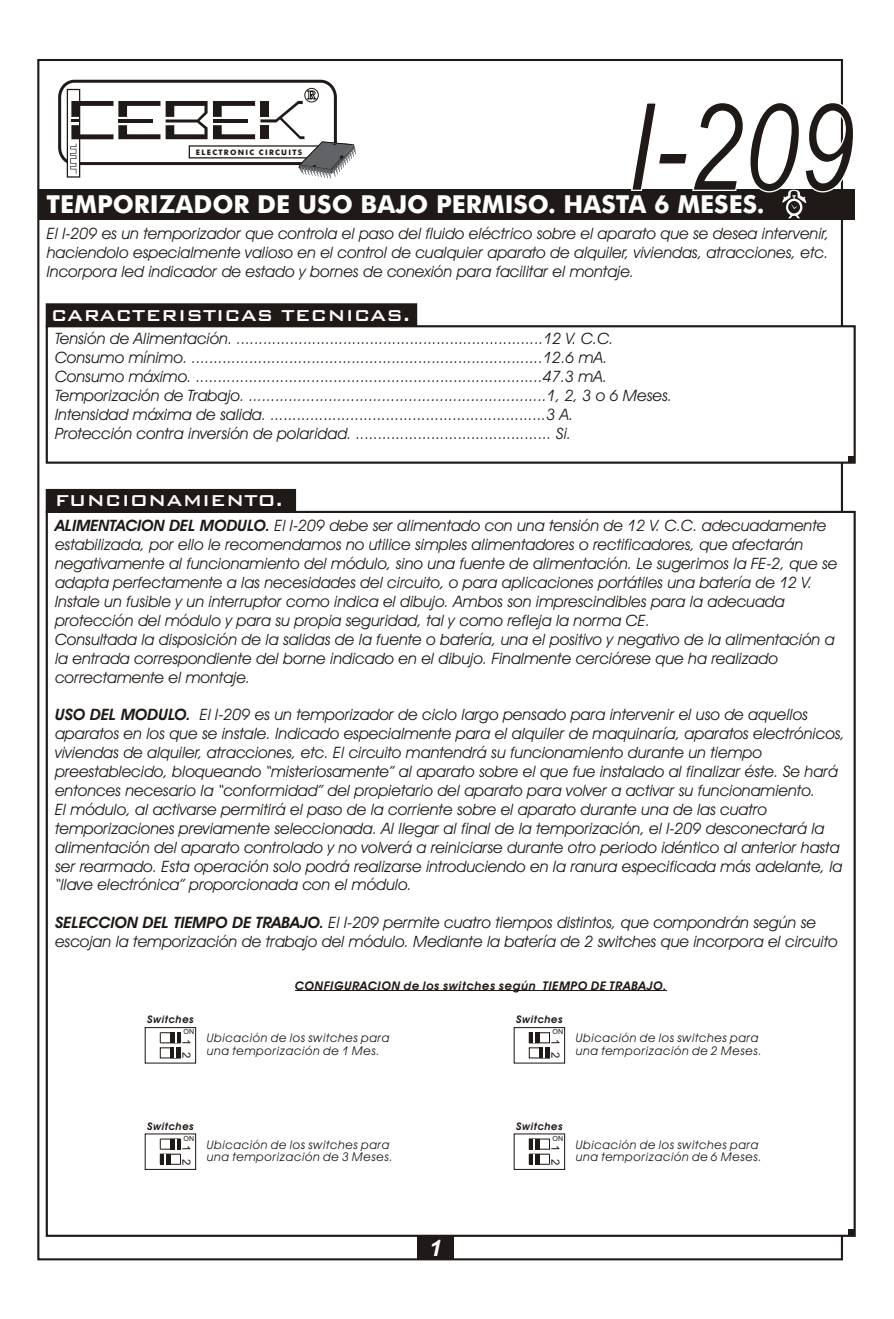
<style>
.page{position:relative;width:894px;height:1319px;background:#fff}
.page>*{position:absolute;margin:0;border:0;box-sizing:border-box;transform-origin:0 0}
.t1{font:italic 122.1px "Arial Narrow";color:#1f1a17}
.t2{font:700 24.75px "Futura Md BT";color:#fff}
.t3{font:italic 700 22.5px "Arial";color:#fff}
.t4{font:21px "Bank Gothic Md BT";color:#fff}
.t5{font:italic 15.75px/18.9px "Avant Garde Bk BT";color:#1f1a17}
.t6{font:italic 12px/12.5px "Avant Garde Bk BT";letter-spacing:.055em;color:#1f1a17}
.t7{font:italic 700 12px "Avant Garde Bk BT";letter-spacing:.06em;color:#1f1a17}
.t8{font:11.4px "Arial";color:#1f1a17}
.t9{font:11.25px "Arial";color:#1f1a17}
.t10{font:italic 700 10.5px "Avant Garde Bk BT";letter-spacing:.06em;color:#1f1a17}
.t11{font:700 7.5px "Futura Md BT";letter-spacing:.175em;color:#1f1a17}
.t12{font:7.05px "Arial";color:#1f1a17}
.s1{font-weight:700}
</style>
<div class="page">
<hr style="left:38px;top:59px;width:804px;height:2px;background:#1f1a17">
<hr style="left:841px;top:60px;width:2px;height:1199px;background:#1f1a17">
<hr style="left:38px;top:1258px;width:804px;height:2px;background:#1f1a17">
<hr style="left:37px;top:60px;width:2px;height:1199px;background:#1f1a17">
<svg style="left:58px;top:80px;width:298px;height:98px"></svg>
<div style="left:38px;top:188px;width:817px;height:31px;background:#1f1a17"></div>
<div style="left:46px;top:489px;width:250px;height:24px;background:#1f1a17"></div>
<div style="left:46px;top:303px;width:371px;height:24px;background:#1f1a17;border:2px solid #1f1a17"></div>
<div style="left:46px;top:511px;width:810px;height:725px;background:#fff;border:2px solid #1f1a17"></div>
<div style="left:46px;top:325px;width:810px;height:139px;background:#fff;border:2px solid #1f1a17"></div>
<svg style="left:849px;top:1229px;width:6px;height:6px"></svg>
<svg style="left:849px;top:456px;width:6px;height:6px"></svg>
<div style="left:418px;top:1235px;width:36px;height:24px;background:#1f1a17"></div>
<svg style="left:782px;top:190px;width:25px;height:28px"></svg>
<hr style="left:295px;top:990px;width:372px;height:1px;background:#1f1a17">
<hr style="left:145px;top:1027px;width:51px;height:1px;background:#1f1a17">
<hr style="left:195px;top:1027px;width:1px;height:36px;background:#1f1a17">
<hr style="left:145px;top:1062px;width:51px;height:1px;background:#1f1a17">
<hr style="left:145px;top:1027px;width:1px;height:36px;background:#1f1a17">
<svg style="left:160px;top:1032px;width:21px;height:27px"></svg>
<hr style="left:145px;top:1133px;width:51px;height:1px;background:#1f1a17">
<hr style="left:195px;top:1134px;width:1px;height:35px;background:#1f1a17">
<hr style="left:145px;top:1168px;width:51px;height:2px;background:#1f1a17">
<hr style="left:145px;top:1134px;width:1px;height:35px;background:#1f1a17">
<svg style="left:160px;top:1138px;width:21px;height:27px"></svg>
<hr style="left:514px;top:1027px;width:51px;height:1px;background:#1f1a17">
<hr style="left:564px;top:1027px;width:1px;height:36px;background:#1f1a17">
<hr style="left:514px;top:1062px;width:51px;height:1px;background:#1f1a17">
<hr style="left:514px;top:1027px;width:1px;height:36px;background:#1f1a17">
<svg style="left:529px;top:1032px;width:21px;height:27px"></svg>
<hr style="left:514px;top:1133px;width:51px;height:1px;background:#1f1a17">
<hr style="left:564px;top:1134px;width:1px;height:35px;background:#1f1a17">
<hr style="left:514px;top:1168px;width:51px;height:2px;background:#1f1a17">
<hr style="left:514px;top:1134px;width:1px;height:35px;background:#1f1a17">
<svg style="left:529px;top:1138px;width:21px;height:27px"></svg>
<h1 class="t1" style="left:626px;top:101px;width:230px">I-209</h1>
<p class="t5" style="left:47px;top:225px;width:784px;text-align:justify">El I-209 es un temporizador que controla el paso del fluido eléctrico sobre el aparato que se desea intervenir, haciendolo especialmente valioso en el control de cualquier aparato de alquiler, viviendas, atracciones, etc.<br>Incorpora led indicador de estado y bornes de conexión para facilitar el montaje.</p>
<p class="t11" style="left:196px;top:149px;width:108px">ELECTRONIC CIRCUITS</p>
<h2 class="t2" style="left:46px;top:194px;width:720px">TEMPORIZADOR DE USO BAJO PERMISO. HASTA 6 MESES.</h2>
<h3 class="t4" style="left:51px;top:305px;width:361px">CARACTERISTICAS TECNICAS.</h3>
<p class="t5" style="left:55px;top:330px;width:619px">Tensión de Alimentación. .....................................................................12 V. C.C.<br>Consumo mínimo. ...............................................................................12.6 mA.<br>Consumo máximo. ..............................................................................47.3 mA.<br>Temporización de Trabajo. ...................................................................1, 2, 3 o 6 Meses.<br>Intensidad máxima de salida. ..............................................................3 A.<br>Protección contra inversión de polaridad. ............................................ Si.</p>
<h3 class="t4" style="left:55px;top:490px;width:230px">FUNCIONAMIENTO.</h3>
<p class="t5" style="left:55px;top:518px;width:784px"><span class="s1">ALIMENTACION DEL MODULO.</span> El I-209 debe ser alimentado con una tensión de 12 V. C.C. adecuadamente estabilizada, por ello le recomendamos no utilice simples alimentadores o rectificadores, que afectarán negativamente al funcionamiento del módulo, sino una fuente de alimentación. Le sugerimos la FE-2, que se adapta perfectamente a las necesidades del circuito, o para aplicaciones portátiles una batería de 12 V.<br>Instale un fusible y un interruptor como indica el dibujo. Ambos son imprescindibles para la adecuada protección del módulo y para su propia seguridad, tal y como refleja la norma CE.<br>Consultada la disposición de la salidas de la fuente o batería, una el positivo y negativo de la alimentación a la entrada correspondiente del borne indicado en el dibujo. Finalmente cerciórese que ha realizado correctamente el montaje.</p>
<p class="t5" style="left:55px;top:707px;width:792px"><span class="s1">USO DEL MODULO.</span> El I-209 es un temporizador de ciclo largo pensado para intervenir el uso de aquellos aparatos en los que se instale. Indicado especialmente para el alquiler de maquinaría, aparatos electrónicos, viviendas de alquiler, atracciones, etc. El circuito mantendrá su funcionamiento durante un tiempo preestablecido, bloqueando “misteriosamente” al aparato sobre el que fue instalado al finalizar éste. Se hará entonces necesario la “conformidad” del propietario del aparato para volver a activar su funcionamiento.<br>El módulo, al activarse permitirá el paso de la corriente sobre el aparato durante una de las cuatro temporizaciones previamente seleccionada. Al llegar al final de la temporización, el I-209 desconectará la alimentación del aparato controlado y no volverá a reiniciarse durante otro periodo idéntico al anterior hasta ser rearmado. Esta operación solo podrá realizarse introduciendo en la ranura especificada más adelante, la “llave electrónica” proporcionada con el módulo.</p>
<p class="t5" style="left:55px;top:914px;width:784px"><span class="s1">SELECCION DEL TIEMPO DE TRABAJO.</span> El I-209 permite cuatro tiempos distintos, que compondrán según se escojan la temporización de trabajo del módulo. Mediante la batería de 2 switches que incorpora el circuito</p>
<p class="t7" style="left:295px;top:980px;width:373px">CONFIGURACION de los switches según TIEMPO DE TRABAJO.</p>
<p class="t10" style="left:147px;top:1015px;width:48px">Switches</p>
<p class="t10" style="left:516px;top:1015px;width:48px">Switches</p>
<p class="t12" style="left:184px;top:1029px;width:12px">ON</p>
<p class="t8" style="left:191px;top:1052px;width:8px;rotate:90deg">2</p>
<p class="t9" style="left:191px;top:1038px;width:8px;rotate:90deg">1</p>
<p class="t6" style="left:207px;top:1033px;width:184px">Ubicación de los switches para una temporización de 1 Mes.</p>
<p class="t12" style="left:553px;top:1029px;width:12px">ON</p>
<p class="t8" style="left:560px;top:1052px;width:8px;rotate:90deg">2</p>
<p class="t9" style="left:560px;top:1038px;width:8px;rotate:90deg">1</p>
<p class="t6" style="left:576px;top:1033px;width:188px">Ubicación de los switches para una temporización de 2 Meses.</p>
<p class="t10" style="left:147px;top:1121px;width:48px">Switches</p>
<p class="t10" style="left:516px;top:1121px;width:48px">Switches</p>
<p class="t12" style="left:184px;top:1135px;width:12px">ON</p>
<p class="t8" style="left:191px;top:1158px;width:8px;rotate:90deg">2</p>
<p class="t9" style="left:191px;top:1145px;width:8px;rotate:90deg">1</p>
<p class="t6" style="left:207px;top:1139px;width:188px">Ubicación de los switches para una temporización de 3 Meses.</p>
<p class="t12" style="left:553px;top:1135px;width:12px">ON</p>
<p class="t8" style="left:560px;top:1158px;width:8px;rotate:90deg">2</p>
<p class="t9" style="left:560px;top:1145px;width:8px;rotate:90deg">1</p>
<p class="t6" style="left:576px;top:1139px;width:188px">Ubicación de los switches para una temporización de 6 Meses.</p>
<h3 class="t3" style="left:429px;top:1239px;width:14px">1</h3>
</div>
